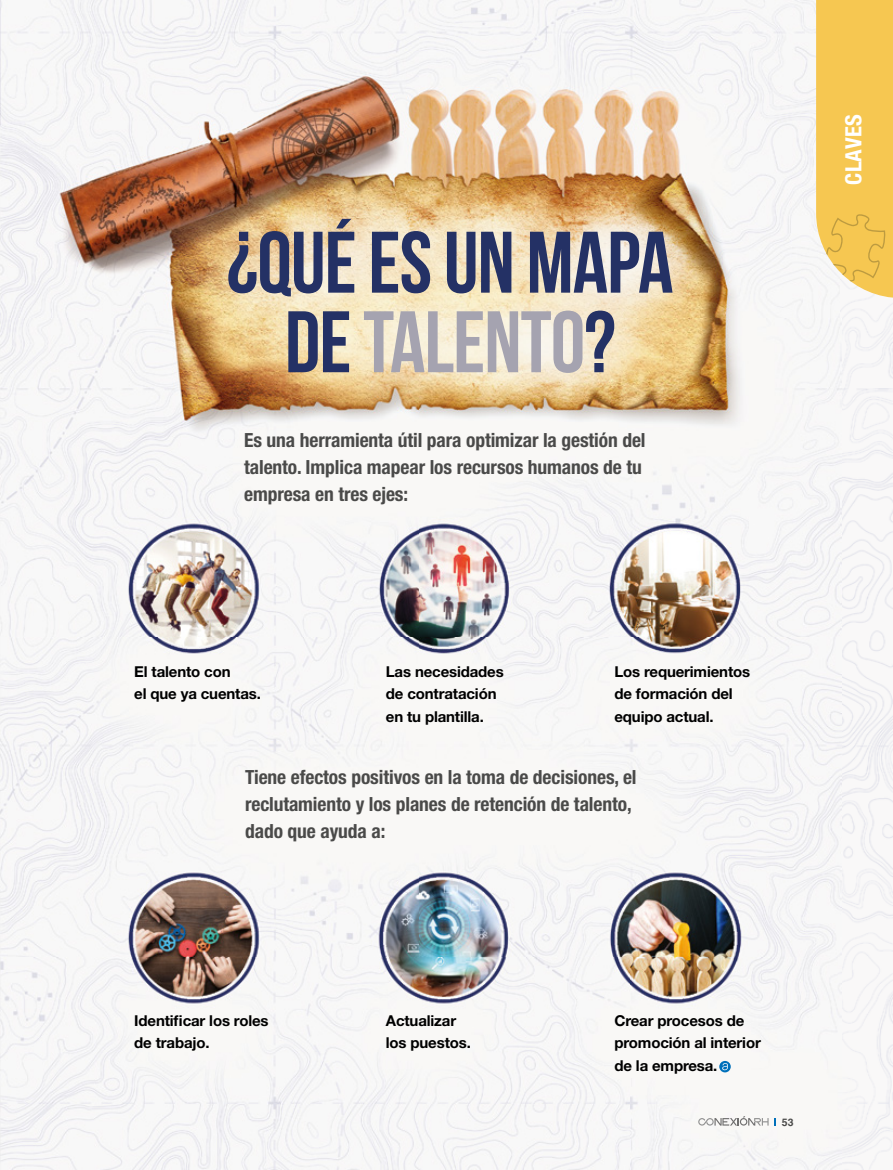
<style>
.page{position:relative;width:893px;height:1170px;background:#fff}
.page>*{position:absolute;margin:0;border:0;box-sizing:border-box;transform-origin:0 0}
.t1{font:700 87px/79.5px "Bebas Neue";letter-spacing:-.01em;color:#243165;text-align:center}
.t2{font:700 condensed 22.5px "Helvetica Neue";letter-spacing:.01em;color:#fff}
.t3{font:700 condensed 19.5px/27px "Helvetica Neue";letter-spacing:-.005em;color:#4a4a49}
.t4{font:700 15px/22.5px "Helvetica Neue";letter-spacing:-.01em;color:#000}
.t5{font:700 10.5px "Helvetica LT Std";color:#4a4a49}
.s1{color:#a5a3b0}
</style>
<div class="page">
<img style="left:0;top:0;width:893px;height:1169px">
<svg style="left:719px;top:1060px;width:12px;height:12px"></svg>
<svg style="left:722px;top:1062px;width:6px;height:8px"></svg>
<svg style="left:816px;top:0;width:77px;height:298px;background:#f5c95c"></svg>
<svg style="left:698px;top:1116px;width:71px;height:9px"></svg>
<h1 class="t1" style="left:227px;top:222px;width:448px">¿QUÉ ES UN MAPA<br>DE <span class="s1">TALENTO</span>?</h1>
<h3 class="t3" style="left:244px;top:425px;width:403px">Es una herramienta útil para optimizar la gestión del talento. Implica mapear los recursos humanos de tu empresa en tres ejes:</h3>
<p class="t4" style="left:134px;top:660px;width:128px">El talento con<br>el que ya cuentas.</p>
<p class="t4" style="left:386px;top:660px;width:119px">Las necesidades de contratación en tu plantilla.</p>
<p class="t4" style="left:614px;top:660px;width:137px">Los requerimientos de formación del equipo actual.</p>
<h3 class="t3" style="left:245px;top:761px;width:393px">Tiene efectos positivos en la toma de decisiones, el reclutamiento y los planes de retención de talento, dado que ayuda a:</h3>
<h2 class="t2" style="left:835px;top:184px;width:71px;rotate:-90deg">CLAVES</h2>
<p class="t4" style="left:134px;top:1009px;width:136px">Identificar los roles de trabajo.</p>
<p class="t4" style="left:386px;top:1009px;width:87px">Actualizar los puestos.</p>
<p class="t4" style="left:614px;top:1009px;width:148px">Crear procesos de promoción al interior de la empresa.</p>
<p class="t5" style="left:782px;top:1115px;width:13px">53</p>
</div>
